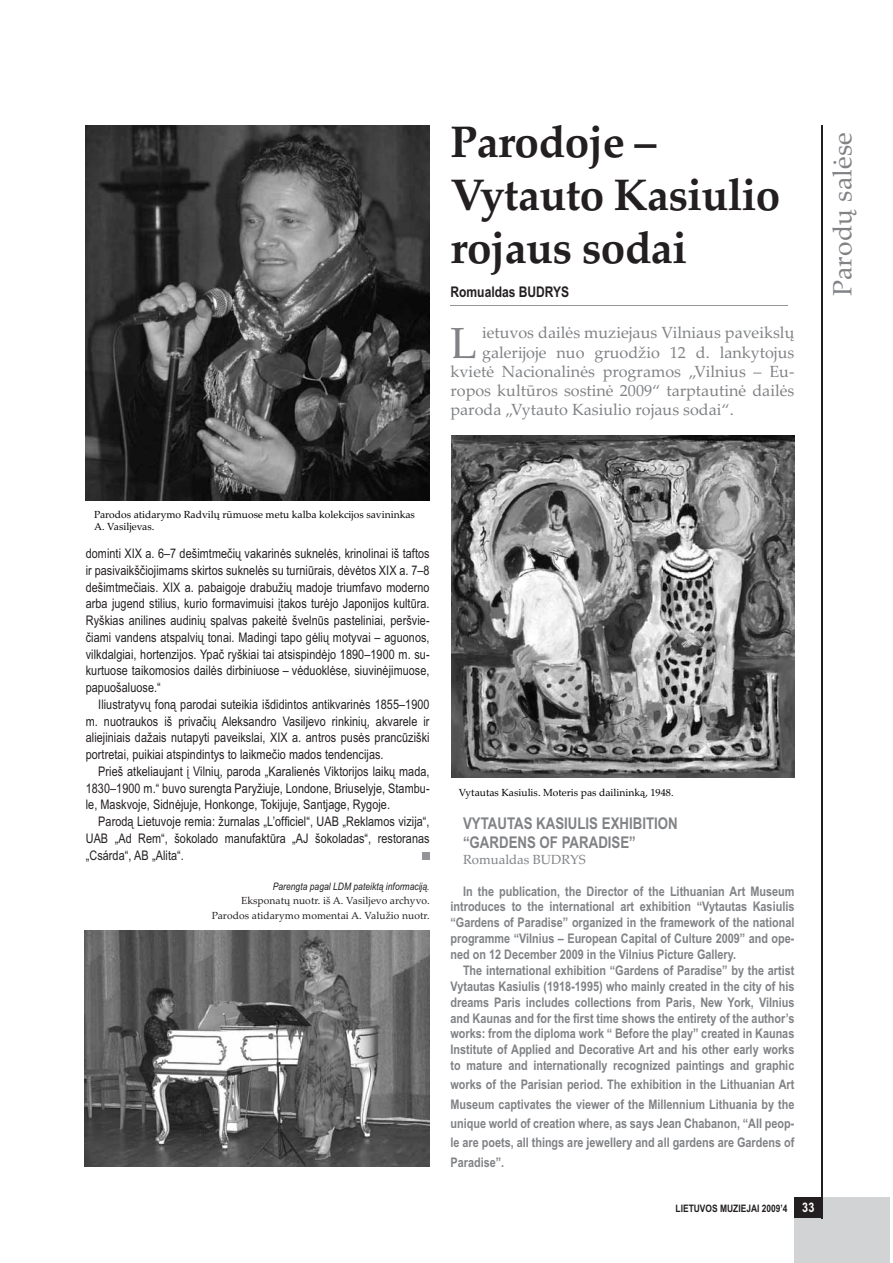
<style>
.page{position:relative;width:893px;height:1263px;background:#fff}
.page>*{position:absolute;margin:0;border:0;box-sizing:border-box;transform-origin:0 0}
.t1{font:700 44.1px/52.9px "Palatino Linotype";letter-spacing:-.015em;color:#231f20}
.t2{font:43.65px "Palatino Linotype";color:#808285}
.t3{font:26.4px "Palatino Linotype";letter-spacing:.01em;color:#808285}
.t4{font:16.2px "Palatino Linotype";color:#808285}
.t5{font:700 16.2px/19.4px "Arial Narrow";color:#808285}
.t6{font:700 14.7px "Arial Narrow";color:#231f20}
.t7{font:13.2px/16.8px "Arial Narrow";letter-spacing:.005em;color:#231f20;text-align:justify}
.t8{font:700 13.2px/15.9px "Arial Narrow";color:#808285;text-align:justify}
.t9{font:13.2px "Palatino Linotype";color:#808285}
.t10{font:10.35px/12.3px "Palatino Linotype";color:#000}
.t11{font:10.35px/14.7px "Palatino Linotype";letter-spacing:.005em;color:#231f20;text-align:right}
.t12{font:italic 10.35px "Arial Narrow";letter-spacing:.005em;color:#231f20}
.t13{font:700 10.35px "Arial Narrow";color:#231f20}
.s1{font-size:13.2px;color:#fff}
</style>
<div class="page">
<img style="left:85px;top:930px;width:345px;height:237px">
<img style="left:86px;top:125px;width:344px;height:375px">
<div style="left:794px;top:1197px;width:96px;height:65px;background:#d1d3d4"></div>
<hr style="left:822px;top:125px;width:1px;height:1093px;background:#231f20">
<div style="left:794px;top:1197px;width:28px;height:21px;background:#231f20"></div>
<div style="left:422px;top:852px;width:8px;height:8px;background:#939598"></div>
<hr style="left:450px;top:305px;width:338px;height:1px;background:#939598">
<img style="left:451px;top:436px;width:343px;height:341px">
<h1 class="t1" style="left:450px;top:116px;width:331px">Parodoje –<br>Vytauto Kasiulio rojaus sodai</h1>
<p class="t6" style="left:450px;top:286px;width:120px">Romualdas BUDRYS</p>
<h2 class="t2" style="left:450px;top:326px;width:28px">L</h2>
<p class="t4" style="left:482px;top:327px;width:314px">ietuvos dailės muziejaus Vilniaus paveikslų</p>
<p class="t4" style="left:482px;top:346px;width:314px">galerĳoje nuo gruodžio 12 d. lankytojus</p>
<p class="t4" style="left:450px;top:365px;width:345px">kvietė Nacionalinės programos „Vilnius – Eu-</p>
<p class="t4" style="left:450px;top:384px;width:345px">ropos kultūros sostinė 2009“ tarptautinė dailės</p>
<p class="t4" style="left:450px;top:403px;width:285px">paroda „Vytauto Kasiulio rojaus sodai“.</p>
<h3 class="t3" style="left:832px;top:296px;width:165px;rotate:-90deg">Parodų salėse</h3>
<p class="t10" style="left:94px;top:509px;width:322px">Parodos atidarymo Radvilų rūmuose metu kalba kolekcĳos savininkas<br>A. Vasiljevas.</p>
<p class="t7" style="left:86px;top:546px;width:345px">dominti XIX a. 6–7 dešimtmečių vakarinės suknelės, krinolinai iš taftos ir pasivaikščiojimams skirtos suknelės su turniūrais, dėvėtos XIX a. 7–8 dešimtmečiais. XIX a. pabaigoje drabužių madoje triumfavo moderno arba jugend stilius, kurio formavimuisi įtakos turėjo Japonijos kultūra.<br>Ryškias anilines audinių spalvas pakeitė švelnūs pasteliniai, peršvie&shy;čiami vandens atspalvių tonai. Madingi tapo gėlių motyvai – aguonos, vilkdalgiai, hortenzijos. Ypač ryškiai tai atsispindėjo 1890–1900 m. su&shy;kurtuose taikomosios dailės dirbiniuose – vėduoklėse, siuvinėjimuose, papuošaluose.“</p>
<p class="t7" style="left:86px;top:697px;width:345px;text-indent:13px">Iliustratyvų foną parodai suteikia išdidintos antikvarinės 1855–1900 m. nuotraukos iš privačių Aleksandro Vasiljevo rinkinių, akvarele ir aliejiniais dažais nutapyti paveikslai, XIX a. antros pusės prancūziški portretai, puikiai atspindintys to laikmečio mados tendencijas.</p>
<p class="t7" style="left:86px;top:764px;width:345px;text-indent:13px">Prieš atkeliaujant į Vilnių, paroda „Karalienės Viktorijos laikų mada, 1830–1900 m.“ buvo surengta Paryžiuje, Londone, Briuselyje, Stambu&shy;le, Maskvoje, Sidnėjuje, Honkonge, Tokijuje, Santjage, Rygoje.</p>
<p class="t7" style="left:86px;top:814px;width:345px;text-indent:13px">Parodą Lietuvoje remia: žurnalas „L’officiel“, UAB „Reklamos vizija“, UAB „Ad Rem“, šokolado manufaktūra „AJ šokoladas“, restoranas „Csárda“, AB „Alita“.</p>
<p class="t12" style="left:273px;top:880px;width:158px">Parengta pagal LDM pateiktą informaciją.</p>
<p class="t11" style="left:212px;top:895px;width:219px">Eksponatų nuotr. iš A. Vasiljevo archyvo.<br>Parodos atidarymo momentai A. Valužio nuotr.</p>
<p class="t10" style="left:459px;top:787px;width:216px">Vytautas Kasiulis. Moteris pas dailininką, 1948.</p>
<p class="t5" style="left:463px;top:815px;width:216px">VYTAUTAS KASIULIS EXHIBITION “GARDENS OF PARADISE”</p>
<p class="t9" style="left:463px;top:854px;width:124px">Romualdas BUDRYS</p>
<p class="t8" style="left:450px;top:884px;width:345px;text-indent:13px">In the publication, the Director of the Lithuanian Art Museum introduces to the international art exhibition “Vytautas Kasiulis “Gardens of Paradise” organized in the framework of the national programme “Vilnius – European Capital of Culture 2009” and ope&shy;ned on 12 December 2009 in the Vilnius Picture Gallery.</p>
<p class="t8" style="left:450px;top:964px;width:345px;text-indent:13px">The international exhibition “Gardens of Paradise” by the artist Vytautas Kasiulis (1918-1995) who mainly created in the city of his dreams Paris includes collections from Paris, New York, Vilnius and Kaunas and for the first time shows the entirety of the author’s works: from the diploma work “ Before the play” created in Kaunas Institute of Applied and Decorative Art and his other early works to mature and internationally recognized paintings and graphic</p>
<p class="t8" style="left:450px;top:1077px;width:345px;line-height:19.2px">works of the Parisian period. The exhibition in the Lithuanian Art Museum captivates the viewer of the Millennium Lithuania by the unique world of creation where, as says Jean Chabanon, “All peop&shy;le are poets, all things are jewellery and all gardens are Gardens of Paradise”.</p>
<p class="t13" style="left:675px;top:1205px;width:140px">LIETUVOS MUZIEJAI 2009’4 <span class="s1">33</span></p>
</div>
